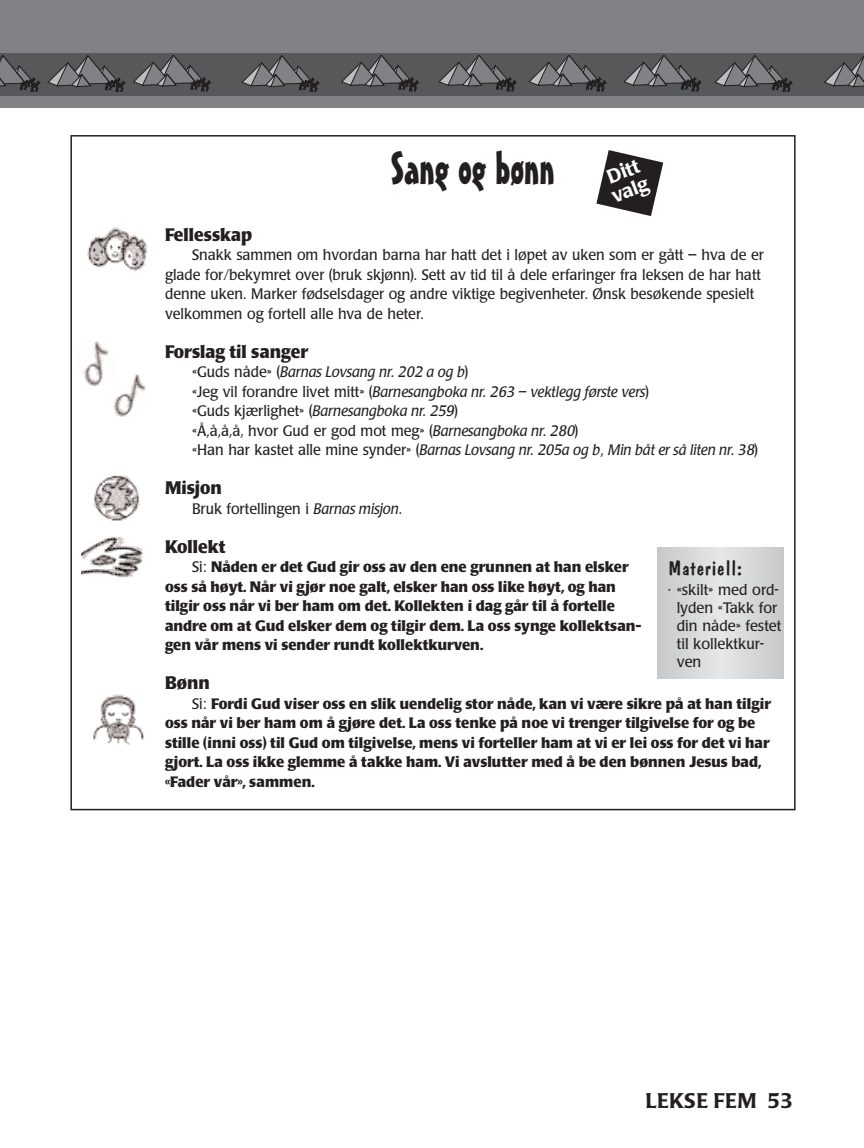
<style>
.page{position:relative;width:864px;height:1148px;background:#fff}
.page>*{position:absolute;margin:0;border:0;box-sizing:border-box;transform-origin:0 0}
.t1{font:45px "Mister Earl BT";color:#231f20}
.t2{font:500 21px "Poppl Laudatio";letter-spacing:.02em;color:#231f20}
.t3{font:21px "Dom Casual";color:#231f20;scale:1.05 1}
.t4{font:500 19.5px/19.5px "Poppl Laudatio";color:#fff}
.t5{font:700 18px "Poppl Laudatio";color:#231f20;scale:.95 1}
.t6{font:700 15px/19.5px "Poppl Laudatio";color:#231f20}
.t7{font:15px/19.5px "Poppl Laudatio";color:#231f20;scale:.95 1}
.t8{font:italic 15px/19.5px "Poppl Laudatio";color:#231f20;scale:.95 1}
.t9{font:15px/18px "Poppl Laudatio";color:#231f20}
.s1{font-style:normal}
.s2{font-style:italic}
.s3{font-weight:400}
</style>
<div class="page">
<div style="left:0;top:0;width:864px;height:107px;background:#808285"></div>
<div style="left:0;top:53px;width:864px;height:43px;background:#57585a"></div>
<svg style="left:0;top:55px;width:40px;height:37px"></svg>
<svg style="left:48px;top:55px;width:77px;height:37px"></svg>
<svg style="left:134px;top:55px;width:77px;height:36px"></svg>
<svg style="left:242px;top:55px;width:77px;height:37px"></svg>
<svg style="left:342px;top:55px;width:77px;height:36px"></svg>
<svg style="left:439px;top:55px;width:77px;height:36px"></svg>
<svg style="left:529px;top:55px;width:77px;height:36px"></svg>
<svg style="left:624px;top:55px;width:77px;height:36px"></svg>
<svg style="left:715px;top:55px;width:77px;height:37px"></svg>
<svg style="left:825px;top:55px;width:39px;height:32px"></svg>
<img style="left:87px;top:226px;width:60px;height:46px">
<img style="left:83px;top:341px;width:26px;height:46px">
<img style="left:93px;top:475px;width:47px;height:46px">
<img style="left:81px;top:536px;width:62px;height:42px">
<img style="left:93px;top:694px;width:52px;height:51px">
<img style="left:110px;top:372px;width:38px;height:48px;border-radius:19px">
<svg style="left:596px;top:150px;width:67px;height:66px"></svg>
<div style="left:657px;top:547px;width:127px;height:131px;background:#c7c8ca"></div>
<div style="left:664px;top:547px;width:113px;height:131px;background:#cbccce"></div>
<div style="left:672px;top:547px;width:97px;height:131px;background:#cfd0d2"></div>
<div style="left:681px;top:547px;width:79px;height:131px;background:#d3d4d6"></div>
<div style="left:689px;top:547px;width:63px;height:131px;background:#d7d8da"></div>
<div style="left:697px;top:547px;width:47px;height:131px;background:#dbdcde"></div>
<div style="left:706px;top:547px;width:30px;height:131px;background:#dfe0e2"></div>
<div style="left:714px;top:547px;width:13px;height:131px;background:#e3e4e6"></div>
<h1 class="t1" style="left:390px;top:151px;width:166px">Sang og bønn</h1>
<h3 class="t4" style="left:603px;top:171px;width:40px;rotate:-21deg">Ditt valg</h3>
<p class="t5" style="left:165px;top:227px;width:93px">Fellesskap</p>
<p class="t7" style="left:165px;top:247px;width:632px;text-indent:27px">Snakk sammen om hvordan barna har hatt det i løpet av uken som er gått – hva de er glade for/bekymret over (bruk skjønn). Sett av tid til å dele erfaringer fra leksen de har hatt denne uken. Marker fødselsdager og andre viktige begivenheter. Ønsk besøkende spesielt velkommen og fortell alle hva de heter.</p>
<p class="t5" style="left:165px;top:344px;width:152px">Forslag til sanger</p>
<p class="t8" style="left:192px;top:364px;width:597px"><span class="s1">«Guds nåde» (</span>Barnas Lovsang nr. 202 a og b<span class="s1">)<br>«Jeg vil forandre livet mitt» (</span>Barnesangboka nr. 263 – vektlegg første vers<span class="s1">)<br>«Guds kjærlighet» (</span>Barnesangboka nr. 259<span class="s1">)<br>«Å,å,å,å, hvor Gud er god mot meg» (</span>Barnesangboka nr. 280<span class="s1">)<br>«Han har kastet alle mine synder» (</span>Barnas Lovsang nr. 205a og b<span class="s1">,</span> Min båt er så liten nr. 38<span class="s1">)</span></p>
<p class="t5" style="left:165px;top:480px;width:61px">Misjon</p>
<p class="t7" style="left:192px;top:500px;width:223px">Bruk fortellingen i <span class="s2">Barnas misjon</span>.</p>
<p class="t5" style="left:165px;top:539px;width:65px">Kollekt</p>
<p class="t6" style="left:165px;top:559px;width:478px;text-indent:27px"><span class="s3">Si:</span> Nåden er det Gud gir oss av den ene grunnen at han elsker oss så høyt. Når vi gjør noe galt, elsker han oss like høyt, og han tilgir oss når vi ber ham om det. Kollekten i dag går til å fortelle andre om at Gud elsker dem og tilgir dem. La oss synge kollektsan&shy;gen vår mens vi sender rundt kollektkurven.</p>
<p class="t5" style="left:165px;top:675px;width:49px">Bønn</p>
<p class="t6" style="left:165px;top:695px;width:608px;text-indent:27px"><span class="s3">Si:</span> Fordi Gud viser oss en slik uendelig stor nåde, kan vi være sikre på at han tilgir oss når vi ber ham om å gjøre det. La oss tenke på noe vi trenger tilgivelse for og be stille (inni oss) til Gud om tilgivelse, mens vi forteller ham at vi er lei oss for det vi har gjort. La oss ikke glemme å takke ham. Vi avslutter med å be den bønnen Jesus bad, «Fader vår», sammen.</p>
<h2 class="t3" style="left:668px;top:559px;width:73px">Materiell:</h2>
<p class="t9" style="left:677px;top:582px;width:106px;text-indent:-9px">· «skilt» med ord&shy;lyden «Takk for din nåde» festet til kollektkur&shy;ven</p>
<h2 class="t2" style="left:646px;top:1092px;width:149px">LEKSE FEM 53</h2>
</div>
